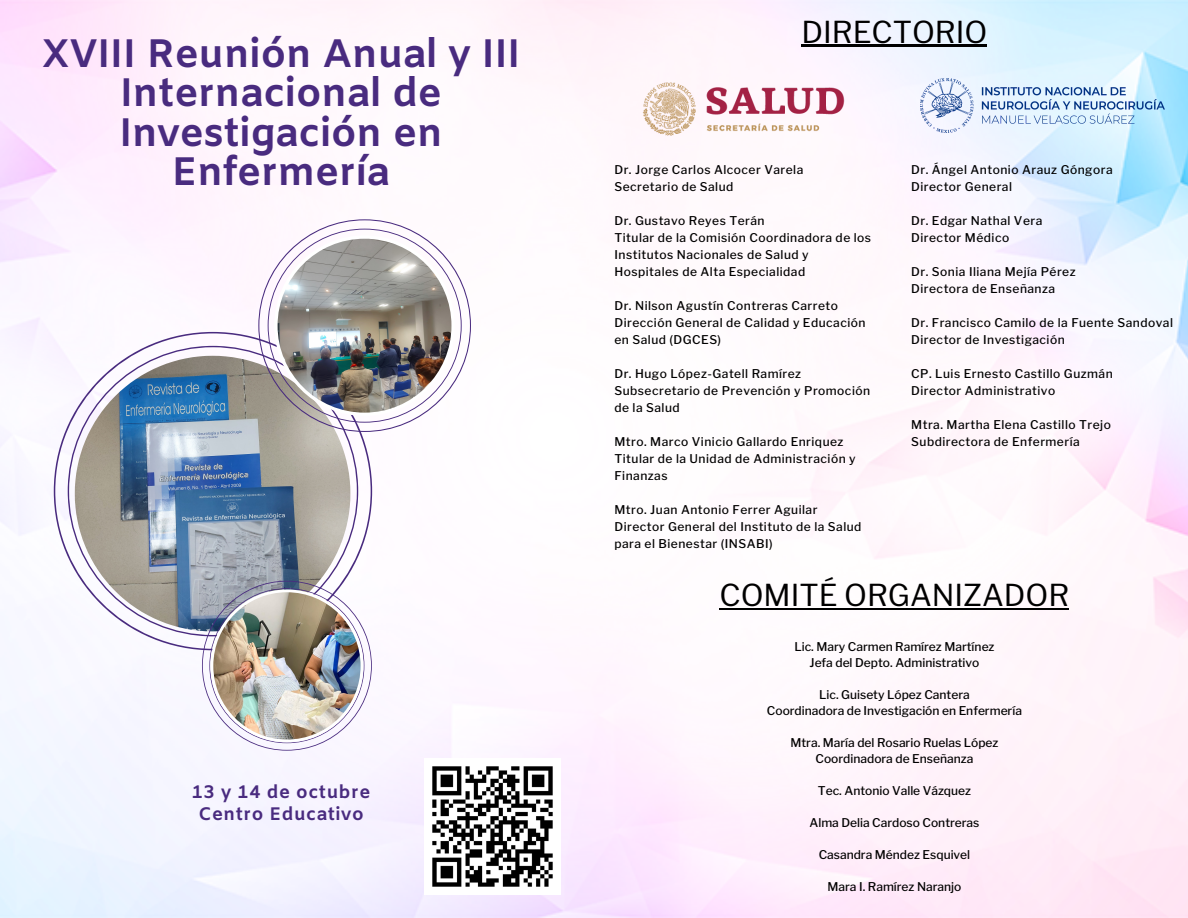
<style>
.page{position:relative;width:1188px;height:918px;background:#fff}
.page>*{position:absolute;margin:0;border:0;box-sizing:border-box;transform-origin:0 0}
.t1{font:700 39.75px/39.3px "Amiko";color:#492b7f;text-align:center}
.t2{font:30px "Libre Franklin";color:#000}
.t3{font:700 18.15px/22.2px "Amiko";letter-spacing:.03em;color:#492b7f;text-align:center}
.t4{font:500 12px/17px "Libre Franklin";letter-spacing:.04em;color:#000}
.t5{font:500 12px/16px "Libre Franklin";color:#000;text-align:center}
</style>
<div class="page">
<img style="left:0;top:0;width:1188px;height:918px">
<svg style="left:54px;top:332px;width:57px;height:318px"></svg>
<svg style="left:68px;top:346px;width:43px;height:290px"></svg>
<img style="left:75px;top:356px;width:36px;height:275px">
<svg style="left:258px;top:219px;width:213px;height:213px"></svg>
<img style="left:111px;top:229px;width:351px;height:522px">
<img style="left:425px;top:759px;width:136px;height:136px">
<img style="left:921px;top:78px;width:244px;height:54px">
<img style="left:641px;top:78px;width:207px;height:61px">
<hr style="left:801px;top:45px;width:186px;height:2px;background:#000">
<hr style="left:720px;top:608px;width:349px;height:2px;background:#000">
<h1 class="t1" style="left:42px;top:37px;width:480px">XVIII Reunión Anual y III<br>Internacional de<br>Investigación en<br>Enfermería</h1>
<h3 class="t3" style="left:192px;top:782px;width:180px">13 y 14 de octubre<br>Centro Educativo</h3>
<h2 class="t2" style="left:801px;top:14px;width:187px">DIRECTORIO</h2>
<p class="t4" style="left:614px;top:162px;width:190px">Dr. Jorge Carlos Alcocer Varela<br>Secretario de Salud</p>
<p class="t4" style="left:614px;top:213px;width:258px">Dr. Gustavo Reyes Terán<br>Titular de la Comisión Coordinadora de los Institutos Nacionales de Salud y Hospitales de Alta Especialidad</p>
<p class="t4" style="left:614px;top:298px;width:253px">Dr. Nilson Agustín Contreras Carreto<br>Dirección General de Calidad y Educación en Salud (DGCES)</p>
<p class="t4" style="left:614px;top:366px;width:257px">Dr. Hugo López-Gatell Ramírez<br>Subsecretario de Prevención y Promoción de la Salud</p>
<p class="t4" style="left:614px;top:434px;width:243px">Mtro. Marco Vinicio Gallardo Enriquez<br>Titular de la Unidad de Administración y<br>Finanzas</p>
<p class="t4" style="left:614px;top:502px;width:249px">Mtro. Juan Antonio Ferrer Aguilar<br>Director General del Instituto de la Salud para el Bienestar (INSABI)</p>
<p class="t4" style="left:911px;top:162px;width:203px">Dr. Ángel Antonio Arauz Góngora<br>Director General</p>
<p class="t4" style="left:911px;top:213px;width:133px">Dr. Edgar Nathal Vera<br>Director Médico</p>
<p class="t4" style="left:911px;top:264px;width:166px">Dr. Sonia Iliana Mejía Pérez<br>Directora de Enseñanza</p>
<p class="t4" style="left:911px;top:315px;width:263px">Dr. Francisco Camilo de la Fuente Sandoval<br>Director de Investigación</p>
<p class="t4" style="left:911px;top:366px;width:203px">CP. Luis Ernesto Castillo Guzmán<br>Director Administrativo</p>
<p class="t4" style="left:911px;top:417px;width:201px">Mtra. Martha Elena Castillo Trejo<br>Subdirectora de Enfermería</p>
<h2 class="t2" style="left:720px;top:577px;width:351px">COMITÉ ORGANIZADOR</h2>
<p class="t5" style="left:794px;top:639px;width:202px">Lic. Mary Carmen Ramírez Martínez<br>Jefa del Depto. Administrativo</p>
<p class="t5" style="left:767px;top:687px;width:257px">Lic. Guisety López Cantera<br>Coordinadora de Investigación en Enfermería</p>
<p class="t5" style="left:790px;top:735px;width:210px">Mtra. María del Rosario Ruelas López<br>Coordinadora de Enseñanza</p>
<p class="t5" style="left:818px;top:783px;width:155px">Tec. Antonio Valle Vázquez</p>
<p class="t5" style="left:809px;top:815px;width:172px">Alma Delia Cardoso Contreras</p>
<p class="t5" style="left:819px;top:847px;width:153px">Casandra Méndez Esquivel</p>
<p class="t5" style="left:828px;top:879px;width:135px">Mara I. Ramírez Naranjo</p>
</div>
